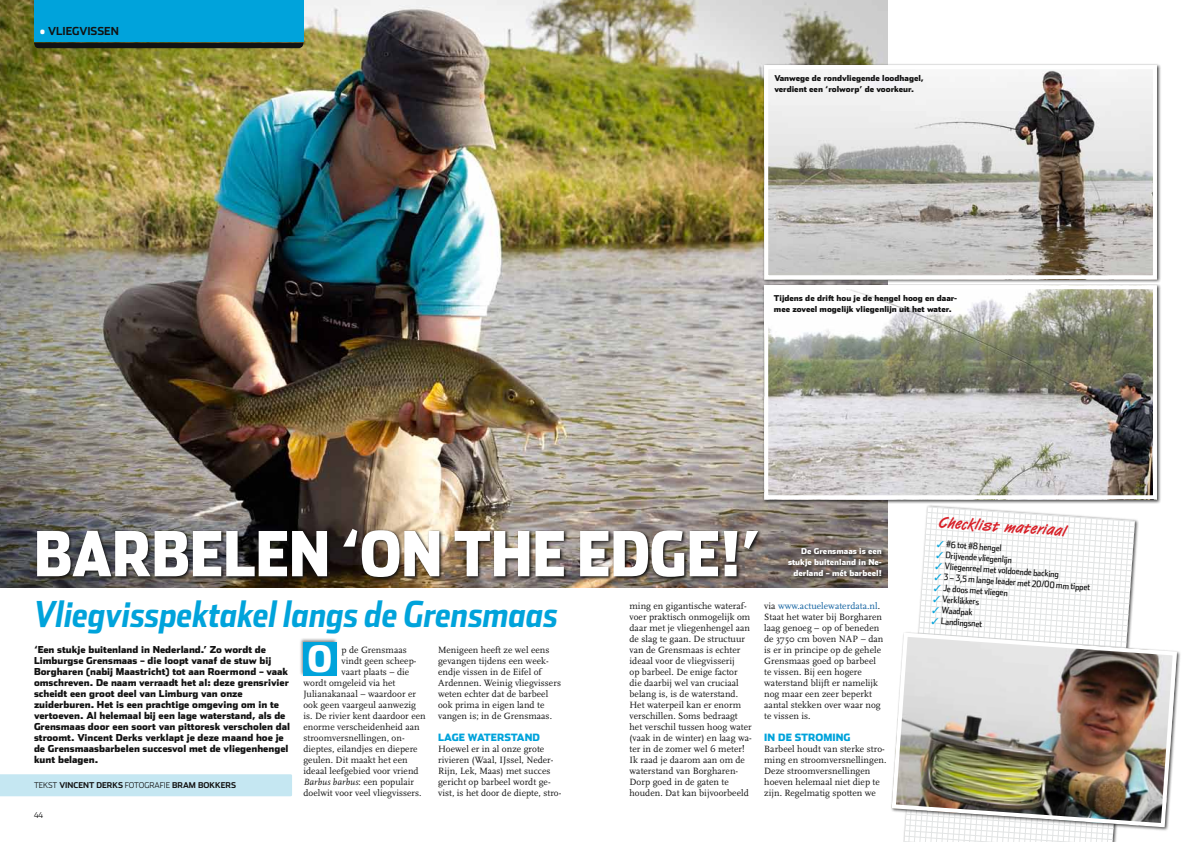
<style>
.page{position:relative;width:1191px;height:842px;background:#fff}
.page>*{position:absolute;margin:0;border:0;box-sizing:border-box;transform-origin:0 0}
.t1{font:900 61.5px "Stainless Cond";color:#fff}
.t2{font:900 36px "Stainless Cond";color:#fff}
.t3{font:italic 700 35.6px "Stainless Cond";color:#00a3db}
.t4{font:700 16px "Van Dijk LT";color:#d81f27}
.t5{font:700 11px "Stainless";color:#121212}
.t6{font:900 10px "Stainless";letter-spacing:.005em;color:#00a3db}
.t7{font:9.5px/11px "Scala";letter-spacing:.005em;color:#121212}
.t8{font:900 9.5px/11px "Stainless";color:#121212}
.t9{font:italic 9.5px "AD Scala";letter-spacing:.005em;color:#121212}
.t10{font:9px "Stainless Cond";color:#121212}
.t11{font:900 8px/11px "Stainless";color:#121212}
.t12{font:900 8px/11px "Stainless";color:#fff;text-align:right}
.t13{font:700 8px "Stainless";color:#121212}
.t14{font:300 8px "Stainless";color:#121212}
.s1{font-weight:900;color:#fff}
.s2{color:#0f609f}
.s3{font-family:"Scala";font-style:normal}
.s4{font-weight:300}
.s5{color:#00a3db}
</style>
<div class="page">
<img style="left:0;top:0;width:887px;height:587px">
<img style="left:36px;top:527px;width:726px;height:54px">
<svg style="left:34px;top:43px;width:269px;height:5px"></svg>
<div style="left:34px;top:0;width:269px;height:41px;background:#00a3db"></div>
<div style="left:0;top:774px;width:292px;height:22px;background:#c5e7f2"></div>
<div style="left:787px;top:547px;width:99px;height:33px;background:#121212;opacity:.75"></div>
<div style="left:299px;top:638px;width:39px;height:39px;background:#121212;opacity:.5"></div>
<div style="left:303px;top:642px;width:33px;height:33px;background:#00a3db"></div>
<div style="left:762px;top:63px;width:399px;height:220px;background:#121212;opacity:.75"></div>
<img style="left:769px;top:70px;width:383px;height:204px">
<div style="left:764px;top:65px;width:393px;height:214px;border:4px solid #fff"></div>
<div style="left:762px;top:283px;width:399px;height:220px;background:#121212;opacity:.75"></div>
<img style="left:769px;top:290px;width:383px;height:204px">
<div style="left:764px;top:285px;width:393px;height:214px;border:4px solid #fff"></div>
<svg style="left:904px;top:506px;width:231px;height:336px"></svg>
<img style="left:891px;top:630px;width:288px;height:199px">
<p class="t5" style="left:40px;top:25px;width:81px"><span class="s1">•</span> vliegvissen</p>
<p class="t11" style="left:774px;top:73px;width:151px">Vanwege de rondvliegende loodhagel, verdient een ‘rolworp’ de voorkeur.</p>
<p class="t11" style="left:774px;top:293px;width:185px">Tijdens de drift hou je de hengel hoog en daar&shy;mee zoveel mogelijk vliegenlijn uit het water.</p>
<h1 class="t1" style="left:34px;top:516px;width:727px">BARBELEN ‘ON THE EDGE!’</h1>
<h3 class="t3" style="left:34px;top:592px;width:526px">Vliegvisspektakel langs de Grensmaas</h3>
<p class="t8" style="left:34px;top:644px;width:257px">‘Een stukje buitenland in Nederland.’ Zo wordt de Limburgse Grensmaas – die loopt vanaf de stuw bij Borgharen (nabij Maastricht) tot aan Roermond – vaak omschreven. De naam verraadt het al: deze grensrivier scheidt een groot deel van Limburg van onze zuiderburen. Het is een prachtige omgeving om in te vertoeven. Al helemaal bij een lage waterstand, als de Grensmaas door een soort van pittoresk verscholen dal stroomt. Vincent Derks verklapt je deze maand hoe je de Grensmaasbarbelen succesvol met de vliegenhengel kunt belagen.</p>
<p class="t12" style="left:788px;top:546px;width:95px">De Grensmaas is een stukje buitenland in Ne&shy;derland – mét barbeel!</p>
<p class="t7" style="left:629px;top:601px;width:124px">ming en gigantische wateraf&shy;voer praktisch onmogelijk om daar met je vliegenhengel aan de slag te gaan. De structuur van de Grensmaas is echter ideaal voor de vliegvisserij<br>op barbeel. De enige factor die daarbij wel van cruciaal belang is, is de waterstand.<br>Het waterpeil kan er enorm verschillen. Soms bedraagt het verschil tussen hoog water (vaak in de winter) en laag wa&shy;ter in de zomer wel 6 meter!<br>Ik raad je daarom aan om de waterstand van Borgharen-<br>Dorp goed in de gaten te houden. Dat kan bijvoorbeeld</p>
<p class="t7" style="left:764px;top:601px;width:121px">via <span class="s2">www.actuelewaterdata.nl</span>.<br>Staat het water bij Borgharen laag genoeg – op of beneden de 3750 cm boven NAP – dan is er in principe op de gehele<br>Grensmaas goed op barbeel te vissen. Bij een hogere waterstand blijft er namelijk nog maar een zeer beperkt aantal stekken over waar nog te vissen is.</p>
<h2 class="t2" style="left:308px;top:637px;width:26px">O</h2>
<p class="t7" style="left:438px;top:645px;width:124px">Menigeen heeft ze wel eens gevangen tijdens een week&shy;endje vissen in de Eifel of<br>Ardennen. Weinig vliegvissers weten echter dat de barbeel ook prima in eigen land te vangen is; in de Grensmaas.</p>
<p class="t6" style="left:438px;top:731px;width:103px">LAGE WATERSTAND</p>
<p class="t7" style="left:438px;top:744px;width:125px">Hoewel er in al onze grote rivieren (Waal, IJssel, Neder-<br>Rijn, Lek, Maas) met succes gericht op barbeel wordt ge&shy;vist, is het door de diepte, stro-</p>
<p class="t7" style="left:341px;top:645px;width:67px">p de Grensmaas</p>
<p class="t7" style="left:341px;top:656px;width:76px">vindt geen scheep-</p>
<p class="t7" style="left:341px;top:667px;width:69px">vaart plaats – die</p>
<p class="t7" style="left:303px;top:678px;width:93px">wordt omgeleid via het</p>
<p class="t7" style="left:303px;top:689px;width:114px">Julianakanaal – waardoor er</p>
<p class="t7" style="left:303px;top:700px;width:114px">ook geen vaargeul aanwezig</p>
<p class="t7" style="left:303px;top:711px;width:124px">is. De rivier kent daardoor een</p>
<p class="t7" style="left:303px;top:722px;width:118px">enorme verscheidenheid aan</p>
<p class="t7" style="left:303px;top:733px;width:103px">stroomversnellingen, on-</p>
<p class="t7" style="left:303px;top:744px;width:116px">dieptes, eilandjes en diepere</p>
<p class="t7" style="left:303px;top:755px;width:106px">geulen. Dit maakt het een</p>
<p class="t7" style="left:303px;top:766px;width:117px">ideaal leefgebied voor vriend</p>
<p class="t9" style="left:303px;top:777px;width:112px">Barbus barbus<span class="s3">: een populair</span></p>
<p class="t7" style="left:303px;top:788px;width:120px">doelwit voor veel vliegvissers.</p>
<p class="t6" style="left:764px;top:731px;width:88px">IN DE STROMING</p>
<p class="t7" style="left:764px;top:744px;width:124px">Barbeel houdt van sterke stro&shy;ming en stroomversnellingen.<br>Deze stroomversnellingen hoeven helemaal niet diep te zijn. Regelmatig spotten we</p>
<p class="t13" style="left:34px;top:780px;width:203px"><span class="s4">TEKST</span> VINCENT DERKS <span class="s4">FOTOGRAFIE</span> BRAM BOKKERS</p>
<p class="t14" style="left:34px;top:811px;width:11px">44</p>
<h3 class="t4" style="left:939px;top:511px;width:129px;rotate:4deg">Checklist materiaal</h3>
<p class="t10" style="left:937px;top:538px;width:66px;rotate:4deg"><span class="s5">✓</span> #6 tot #8 hengel</p>
<p class="t10" style="left:936px;top:549px;width:77px;rotate:4deg"><span class="s5">✓</span> Drijvende vliegenlijn</p>
<p class="t10" style="left:936px;top:560px;width:125px;rotate:4deg"><span class="s5">✓</span> Vliegenreel met voldoende backing</p>
<p class="t10" style="left:935px;top:571px;width:157px;rotate:4deg"><span class="s5">✓</span> 3 – 3,5 m lange leader met 20/00 mm tippet</p>
<p class="t10" style="left:934px;top:582px;width:75px;rotate:4deg"><span class="s5">✓</span> Je doos met vliegen</p>
<p class="t10" style="left:933px;top:593px;width:48px;rotate:4deg"><span class="s5">✓</span> Verklikkers</p>
<p class="t10" style="left:932px;top:604px;width:42px;rotate:4deg"><span class="s5">✓</span> Waadpak</p>
<p class="t10" style="left:932px;top:615px;width:52px;rotate:4deg"><span class="s5">✓</span> Landingsnet</p>
</div>
